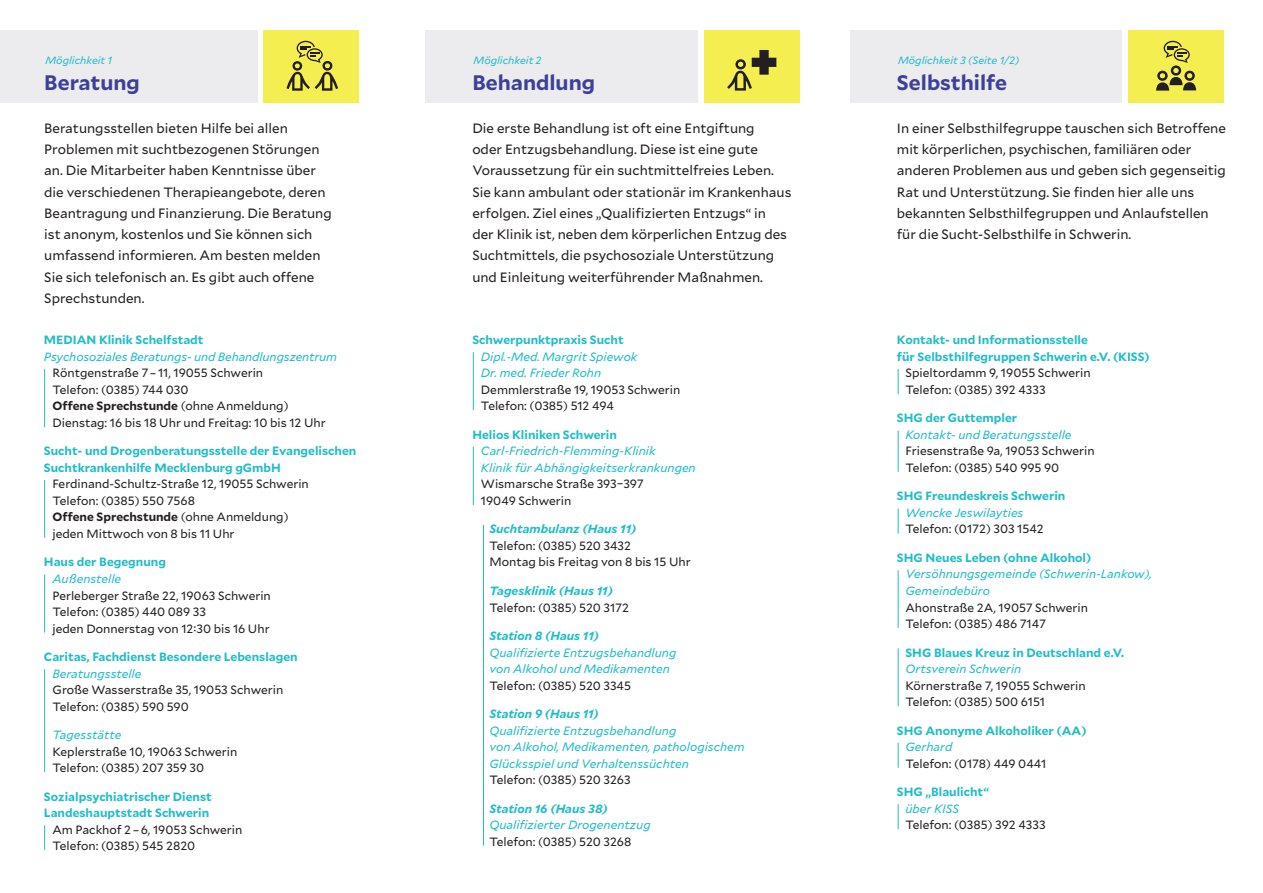
<style>
.page{position:relative;width:1263px;height:893px;background:#fff}
.page>*{position:absolute;margin:0;border:0;box-sizing:border-box;transform-origin:0 0}
.t1{font:700 21px "Mallory";color:#3e3f99}
.t2{font:13.5px/21.3px "Mallory";color:#231f20}
.t3{font:12px/16.5px "Mallory";color:#231f20}
.t4{font:italic 12px/16.5px "Mallory";color:#21bdc6}
.t5{font:700 12px/16.5px "Mallory";color:#21bdc6}
.t6{font:italic 700 12px "Mallory";color:#21bdc6}
.t7{font:italic 10.5px "Mallory";color:#21bdc6}
.s1{font-weight:700}
</style>
<div class="page">
<svg style="left:898px;top:369px;width:1px;height:25px"></svg>
<hr style="left:898px;top:431px;width:1px;height:41px;background:#21bdc6">
<svg style="left:898px;top:509px;width:1px;height:25px"></svg>
<hr style="left:898px;top:570px;width:1px;height:58px;background:#21bdc6">
<hr style="left:898px;top:648px;width:1px;height:58px;background:#21bdc6">
<svg style="left:898px;top:743px;width:1px;height:25px"></svg>
<svg style="left:898px;top:804px;width:1px;height:25px"></svg>
<hr style="left:473px;top:352px;width:1px;height:58px;background:#21bdc6">
<hr style="left:473px;top:447px;width:1px;height:58px;background:#21bdc6">
<hr style="left:483px;top:525px;width:1px;height:320px;background:#21bdc6">
<div style="left:850px;top:30px;width:272px;height:72px;background:#ececee"></div>
<div style="left:425px;top:30px;width:273px;height:72px;background:#ececee"></div>
<div style="left:1128px;top:30px;width:96px;height:72px;background:#f4ee50"></div>
<div style="left:704px;top:30px;width:96px;height:72px;background:#f4ee50"></div>
<svg style="left:727px;top:50px;width:49px;height:41px"></svg>
<div style="left:0;top:30px;width:258px;height:72px;background:#ececee"></div>
<div style="left:264px;top:30px;width:95px;height:72px;background:#f4ee50"></div>
<hr style="left:44px;top:369px;width:1px;height:58px;background:#21bdc6">
<hr style="left:44px;top:480px;width:1px;height:58px;background:#21bdc6">
<hr style="left:44px;top:574px;width:1px;height:58px;background:#21bdc6">
<hr style="left:44px;top:669px;width:1px;height:103px;background:#21bdc6">
<svg style="left:44px;top:825px;width:1px;height:25px"></svg>
<svg style="left:1156px;top:41px;width:40px;height:50px"></svg>
<svg style="left:286px;top:41px;width:52px;height:50px"></svg>
<p class="t7" style="left:46px;top:53px;width:68px">Möglichkeit 1</p>
<h1 class="t1" style="left:44px;top:67px;width:97px">Beratung</h1>
<p class="t2" style="left:44px;top:117px;width:289px">Beratungsstellen bieten Hilfe bei allen Problemen mit suchtbezogenen Störungen an. Die Mitarbeiter haben Kenntnisse über die verschiedenen Therapieangebote, deren Beantragung und Finanzierung. Die Beratung ist anonym, kostenlos und Sie können sich umfassend informieren. Am besten melden Sie sich telefonisch an. Es gibt auch offene Sprechstunden.</p>
<p class="t5" style="left:44px;top:331px;width:161px">MEDIAN Klinik Schelfstadt</p>
<p class="t4" style="left:44px;top:348px;width:295px">Psychosoziales Beratungs- und Behandlungszentrum</p>
<p class="t3" style="left:52px;top:364px;width:275px">Röntgenstraße 7 – 11, 19055 Schwerin<br>Telefon: (0385) 744 030<br><span class="s1">Offene Sprechstunde</span> (ohne Anmeldung)<br>Dienstag: 16 bis 18 Uhr und Freitag: 10 bis 12 Uhr</p>
<p class="t5" style="left:44px;top:442px;width:314px">Sucht- und Drogenberatungsstelle der Evangelischen<br>Suchtkrankenhilfe Mecklenburg gGmbH</p>
<p class="t3" style="left:52px;top:475px;width:258px">Ferdinand-Schultz-Straße 12, 19055 Schwerin Telefon: (0385) 550 7568<br><span class="s1">Offene Sprechstunde</span> (ohne Anmeldung) jeden Mittwoch von 8 bis 11 Uhr</p>
<p class="t5" style="left:44px;top:553px;width:124px">Haus der Begegnung</p>
<p class="t4" style="left:52px;top:570px;width:70px">Außenstelle</p>
<p class="t3" style="left:52px;top:586px;width:220px">Perleberger Straße 22, 19063 Schwerin<br>Telefon: (0385) 440 089 33<br>jeden Donnerstag von 12:30 bis 16 Uhr</p>
<p class="t5" style="left:44px;top:648px;width:255px">Caritas, Fachdienst Besondere Lebenslagen</p>
<p class="t4" style="left:52px;top:664px;width:90px">Beratungsstelle</p>
<p class="t3" style="left:52px;top:681px;width:232px">Große Wasserstraße 35, 19053 Schwerin<br>Telefon: (0385) 590 590</p>
<p class="t4" style="left:52px;top:726px;width:70px">Tagesstätte</p>
<p class="t3" style="left:52px;top:742px;width:186px">Keplerstraße 10, 19063 Schwerin<br>Telefon: (0385) 207 359 30</p>
<p class="t5" style="left:44px;top:787px;width:169px">Sozialpsychiatrischer Dienst<br>Landeshauptstadt Schwerin</p>
<p class="t3" style="left:52px;top:820px;width:191px">Am Packhof 2 – 6, 19053 Schwerin<br>Telefon: (0385) 545 2820</p>
<p class="t7" style="left:474px;top:53px;width:70px">Möglichkeit 2</p>
<h1 class="t1" style="left:472px;top:67px;width:124px">Behandlung</h1>
<p class="t2" style="left:472px;top:117px;width:321px">Die erste Behandlung ist oft eine Entgiftung<br>oder Entzugsbehandlung. Diese ist eine gute Voraussetzung für ein suchtmittelfreies Leben.<br>Sie kann ambulant oder stationär im Krankenhaus erfolgen. Ziel eines „Qualifizierten Entzugs“ in<br>der Klinik ist, neben dem körperlichen Entzug des Suchtmittels, die psychosoziale Unterstützung und Einleitung weiterführender Maßnahmen.</p>
<p class="t5" style="left:472px;top:331px;width:153px">Schwerpunktpraxis Sucht</p>
<p class="t4" style="left:481px;top:348px;width:158px">Dipl.-Med. Margrit Spiewok<br>Dr. med. Frieder Rohn</p>
<p class="t3" style="left:481px;top:381px;width:201px">Demmlerstraße 19, 19053 Schwerin<br>Telefon: (0385) 512 494</p>
<p class="t5" style="left:472px;top:426px;width:146px">Helios Kliniken Schwerin</p>
<p class="t4" style="left:481px;top:442px;width:216px">Carl-Friedrich-Flemming-Klinik<br>Klinik für Abhängigkeitserkrankungen</p>
<p class="t3" style="left:481px;top:475px;width:164px">Wismarsche Straße 393–397<br>19049 Schwerin</p>
<p class="t6" style="left:489px;top:520px;width:149px">Suchtambulanz (Haus 11)</p>
<p class="t3" style="left:489px;top:537px;width:203px">Telefon: (0385) 520 3432<br>Montag bis Freitag von 8 bis 15 Uhr</p>
<p class="t6" style="left:489px;top:582px;width:125px">Tagesklinik (Haus 11)</p>
<p class="t3" style="left:489px;top:598px;width:141px">Telefon: (0385) 520 3172</p>
<p class="t6" style="left:489px;top:627px;width:111px">Station 8 (Haus 11)</p>
<p class="t4" style="left:489px;top:643px;width:189px">Qualifizierte Entzugsbehandlung von Alkohol und Medikamenten</p>
<p class="t3" style="left:489px;top:676px;width:143px">Telefon: (0385) 520 3345</p>
<p class="t6" style="left:489px;top:705px;width:111px">Station 9 (Haus 11)</p>
<p class="t4" style="left:489px;top:721px;width:257px">Qualifizierte Entzugsbehandlung<br>von Alkohol, Medikamenten, pathologischem<br>Glücksspiel und Verhaltenssüchten</p>
<p class="t3" style="left:489px;top:771px;width:143px">Telefon: (0385) 520 3263</p>
<p class="t6" style="left:489px;top:799px;width:120px">Station 16 (Haus 38)</p>
<p class="t4" style="left:489px;top:816px;width:163px">Qualifizierter Drogenentzug</p>
<p class="t3" style="left:489px;top:832px;width:143px">Telefon: (0385) 520 3268</p>
<p class="t7" style="left:898px;top:53px;width:123px">Möglichkeit 3 (Seite 1/2)</p>
<h1 class="t1" style="left:897px;top:67px;width:112px">Selbsthilfe</h1>
<p class="t2" style="left:897px;top:117px;width:331px">In einer Selbsthilfegruppe tauschen sich Betroffene mit körperlichen, psychischen, familiären oder anderen Problemen aus und geben sich gegenseitig Rat und Unterstützung. Sie finden hier alle uns bekannten Selbsthilfegruppen und Anlaufstellen für die Sucht-Selbsthilfe in Schwerin.</p>
<p class="t5" style="left:897px;top:331px;width:254px">Kontakt- und Informationsstelle<br>für Selbsthilfegruppen Schwerin e.V. (KISS)</p>
<p class="t3" style="left:905px;top:364px;width:187px">Spieltordamm 9, 19055 Schwerin<br>Telefon: (0385) 392 4333</p>
<p class="t5" style="left:897px;top:409px;width:122px">SHG der Guttempler</p>
<p class="t4" style="left:905px;top:426px;width:168px">Kontakt- und Beratungsstelle</p>
<p class="t3" style="left:905px;top:442px;width:191px">Friesenstraße 9a, 19053 Schwerin<br>Telefon: (0385) 540 995 90</p>
<p class="t5" style="left:897px;top:487px;width:170px">SHG Freundeskreis Schwerin</p>
<p class="t4" style="left:905px;top:504px;width:120px">Wencke Jeswilayties</p>
<p class="t3" style="left:905px;top:520px;width:140px">Telefon: (0172) 303 1542</p>
<p class="t5" style="left:897px;top:549px;width:196px">SHG Neues Leben (ohne Alkohol)</p>
<p class="t4" style="left:905px;top:565px;width:248px">Versöhnungsgemeinde (Schwerin-Lankow),<br>Gemeindebüro</p>
<p class="t3" style="left:905px;top:598px;width:184px">Ahonstraße 2A, 19057 Schwerin<br>Telefon: (0385) 486 7147</p>
<p class="t5" style="left:905px;top:643px;width:220px">SHG Blaues Kreuz in Deutschland e.V.</p>
<p class="t4" style="left:905px;top:660px;width:117px">Ortsverein Schwerin</p>
<p class="t3" style="left:905px;top:676px;width:182px">Körnerstraße 7, 19055 Schwerin<br>Telefon: (0385) 500 6151</p>
<p class="t5" style="left:897px;top:721px;width:191px">SHG Anonyme Alkoholiker (AA)</p>
<p class="t4" style="left:905px;top:738px;width:48px">Gerhard</p>
<p class="t3" style="left:905px;top:754px;width:142px">Telefon: (0178) 449 0441</p>
<p class="t5" style="left:897px;top:783px;width:94px">SHG „Blaulicht“</p>
<p class="t4" style="left:905px;top:799px;width:55px">über KISS</p>
<p class="t3" style="left:905px;top:816px;width:142px">Telefon: (0385) 392 4333</p>
</div>
